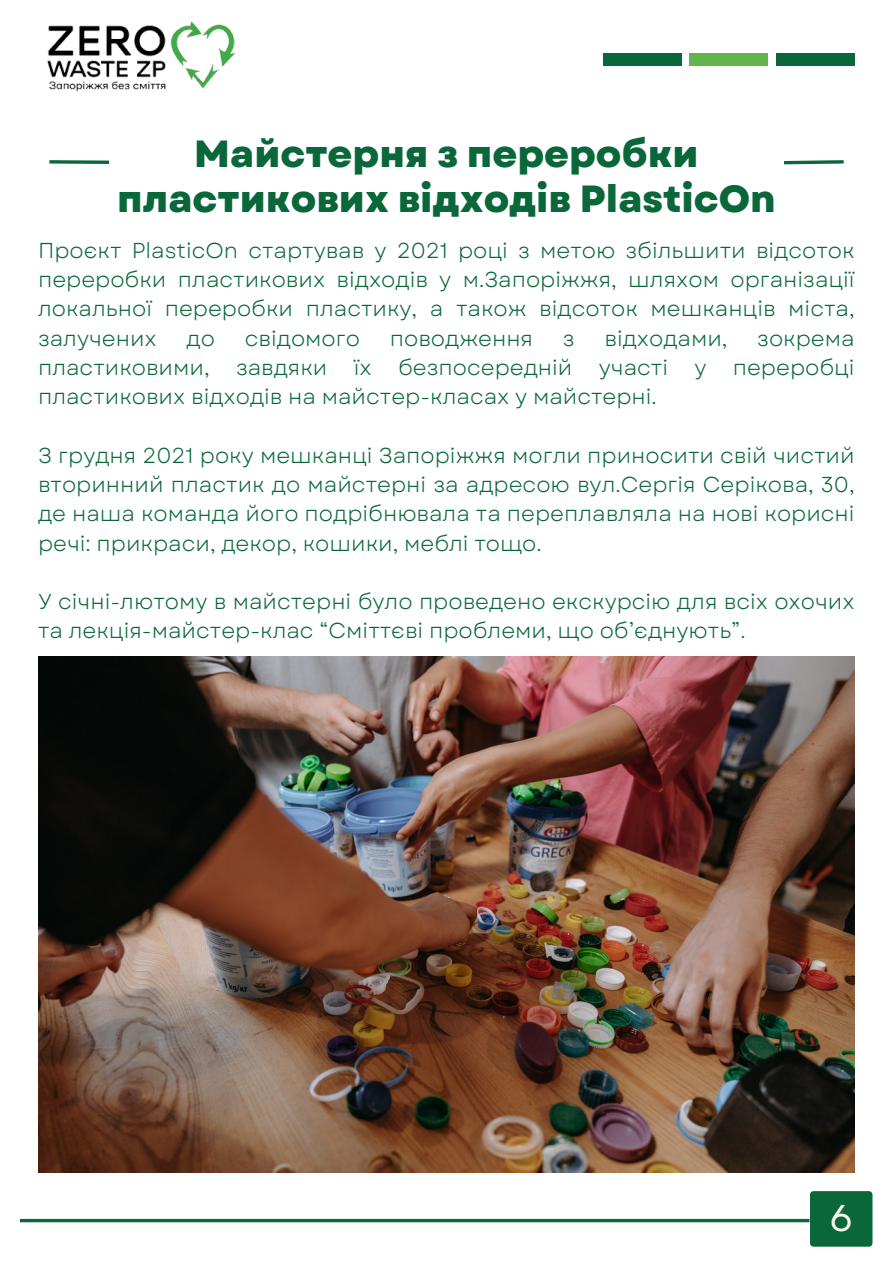
<style>
.page{position:relative;width:893px;height:1264px;background:#fff}
.page>*{position:absolute;margin:0;border:0;box-sizing:border-box;transform-origin:0 0}
.t1{font:800 37.8px/45px "Garet";color:#09673a;text-align:center}
.t2{font:37.2px "Garet";color:#faf5ee}
.t3{font:21.6px/29.2px "Garet";color:#09673a;text-align:justify}
</style>
<div class="page">
<img style="left:38px;top:656px;width:816px;height:516px">
<div style="left:603px;top:53px;width:78px;height:12px;background:#09673a"></div>
<div style="left:689px;top:53px;width:79px;height:12px;background:#62b54e"></div>
<div style="left:776px;top:53px;width:78px;height:12px;background:#09673a"></div>
<svg style="left:784px;top:160px;width:60px;height:5px"></svg>
<svg style="left:49px;top:160px;width:60px;height:4px"></svg>
<div style="left:809px;top:1191px;width:63px;height:55px;background:#09673a;border-radius:4px"></div>
<svg style="left:20px;top:1218px;width:789px;height:4px;background:#418967"></svg>
<img style="left:47px;top:21px;width:189px;height:71px">
<p class="t1" style="left:117px;top:131px;width:660px">Майстерня з переробки пластикових відходів PlasticOn</p>
<p class="t3" style="left:38px;top:236px;width:818px">Проєкт PlasticOn стартував у 2021 році з метою збільшити відсоток переробки пластикових відходів у м.Запоріжжя, шляхом організації локальної переробки пластику, а також відсоток мешканців міста, залучених</p>
<p class="t3" style="left:187px;top:323px;width:30px">до</p>
<p class="t3" style="left:245px;top:323px;width:117px">свідомого</p>
<p class="t3" style="left:390px;top:323px;width:145px">поводження</p>
<p class="t3" style="left:563px;top:323px;width:13px">з</p>
<p class="t3" style="left:604px;top:323px;width:124px">відходами,</p>
<p class="t3" style="left:38px;top:323px;width:818px;text-indent:719px">зокрема пластиковими, завдяки їх безпосередній участі у переробці пластикових відходів на майстер-класах у майстерні.</p>
<p class="t3" style="left:38px;top:441px;width:818px">З грудня 2021 року мешканці Запоріжжя могли приносити свій чистий вторинний пластик до майстерні за адресою вул.Сергія Серікова, 30, де наша команда його подрібнювала та переплавляла на нові корисні речі: прикраси, декор, кошики, меблі тощо.</p>
<p class="t3" style="left:38px;top:587px;width:818px">У січні-лютому в майстерні було проведено екскурсію для всіх охочих та лекція-майстер-клас “Сміттєві проблеми, що об’єднують”.</p>
<p class="t2" style="left:829px;top:1190px;width:25px">6</p>
</div>
